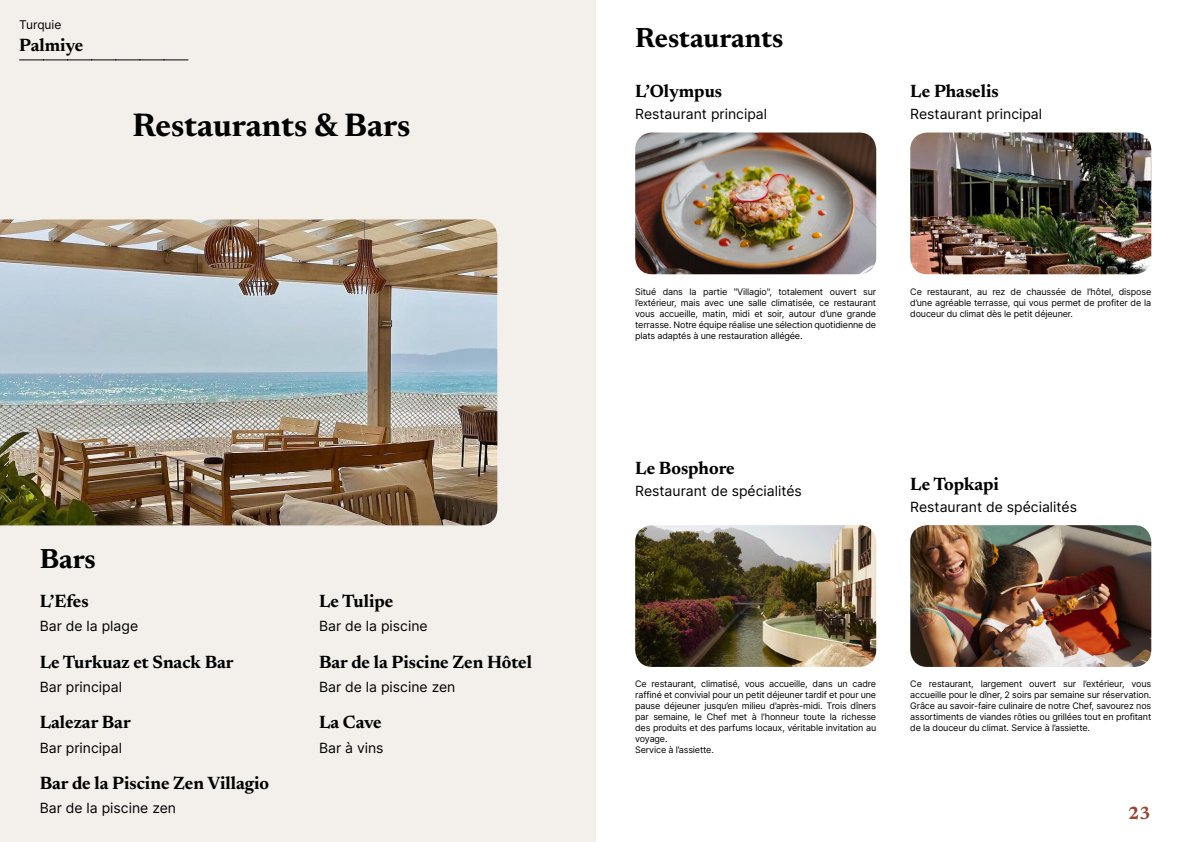
<style>
.page{position:relative;width:1191px;height:842px;background:#fff}
.page>*{position:absolute;margin:0;border:0;box-sizing:border-box;transform-origin:0 0}
.t1{font:700 33px "Newsreader 24 pt";color:#000}
.t2{font:700 28px "Newsreader 24 pt";color:#000}
.t3{font:700 18px "Newsreader 24 pt";color:#000}
.t4{font:700 18px "Newsreader 24 pt";color:#9d432c}
.t5{font:14px "Inter";color:#000}
.t6{font:12px "Inter";color:#000}
.t7{font:9px/11px "Inter";letter-spacing:-.015em;color:#000;text-align:justify}
</style>
<div class="page">
<div style="left:0;top:0;width:595px;height:842px;background:#f3f0ec"></div>
<img style="left:0;top:219px;width:497px;height:306px">
<img style="left:635px;top:133px;width:241px;height:141px">
<img style="left:635px;top:525px;width:241px;height:142px">
<img style="left:910px;top:525px;width:241px;height:142px">
<img style="left:910px;top:133px;width:241px;height:141px">
<svg style="left:20px;top:60px;width:168px;height:1px"></svg>
<h3 class="t6" style="left:19px;top:15px;width:44px">Turquie</h3>
<h3 class="t3" style="left:19px;top:32px;width:66px">Palmiye</h3>
<h1 class="t1" style="left:133px;top:101px;width:279px">Restaurants &amp; Bars</h1>
<h2 class="t2" style="left:40px;top:539px;width:58px">Bars</h2>
<h3 class="t3" style="left:40px;top:588px;width:50px">L’Efes</h3>
<h3 class="t5" style="left:40px;top:616px;width:100px">Bar de la plage</h3>
<h3 class="t3" style="left:40px;top:649px;width:195px">Le Turkuaz et Snack Bar</h3>
<h3 class="t5" style="left:40px;top:677px;width:84px">Bar principal</h3>
<h3 class="t3" style="left:40px;top:709px;width:93px">Lalezar Bar</h3>
<h3 class="t5" style="left:40px;top:737px;width:84px">Bar principal</h3>
<h3 class="t3" style="left:40px;top:770px;width:231px">Bar de la Piscine Zen Villagio</h3>
<h3 class="t5" style="left:40px;top:798px;width:138px">Bar de la piscine zen</h3>
<h3 class="t3" style="left:319px;top:588px;width:76px">Le Tulipe</h3>
<h3 class="t5" style="left:319px;top:616px;width:110px">Bar de la piscine</h3>
<h3 class="t3" style="left:319px;top:649px;width:214px">Bar de la Piscine Zen Hôtel</h3>
<h3 class="t5" style="left:319px;top:677px;width:138px">Bar de la piscine zen</h3>
<h3 class="t3" style="left:319px;top:709px;width:64px">La Cave</h3>
<h3 class="t5" style="left:319px;top:737px;width:66px">Bar à vins</h3>
<h2 class="t2" style="left:635px;top:18px;width:150px">Restaurants</h2>
<h3 class="t3" style="left:635px;top:78px;width:88px">L’Olympus</h3>
<h3 class="t5" style="left:635px;top:104px;width:133px">Restaurant principal</h3>
<h3 class="t3" style="left:910px;top:78px;width:90px">Le Phaselis</h3>
<h3 class="t5" style="left:910px;top:104px;width:133px">Restaurant principal</h3>
<p class="t7" style="left:635px;top:286px;width:242px">Situé dans la partie "Villagio", totalement ouvert sur l’extérieur, mais avec une salle climatisée, ce restaurant vous accueille, matin, midi et soir, autour d’une grande terrasse. Notre équipe réalise une sélection quotidienne de plats adaptés à une restauration allégée.</p>
<p class="t7" style="left:910px;top:286px;width:242px">Ce restaurant, au rez de chaussée de l’hôtel, dispose d’une agréable terrasse, qui vous permet de profiter de la douceur du climat dès le petit déjeuner.</p>
<h3 class="t3" style="left:635px;top:455px;width:101px">Le Bosphore</h3>
<h3 class="t5" style="left:635px;top:480px;width:168px">Restaurant de spécialités</h3>
<h3 class="t3" style="left:910px;top:471px;width:90px">Le Topkapi</h3>
<h3 class="t5" style="left:910px;top:496px;width:168px">Restaurant de spécialités</h3>
<p class="t7" style="left:635px;top:678px;width:242px;text-align:left">Ce restaurant, climatisé, vous accueille, dans un cadre raffiné et convivial pour un petit déjeuner tardif et pour une pause déjeuner jusqu’en milieu d’après-midi. Trois dîners par semaine, le Chef met à l’honneur toute la richesse des produits et des parfums locaux, véritable invitation au voyage.<br>Service à l’assiette.</p>
<p class="t7" style="left:910px;top:678px;width:242px">Ce restaurant, largement ouvert sur l’extérieur, vous accueille pour le dîner, 2 soirs par semaine sur réservation.<br>Grâce au savoir-faire culinaire de notre Chef, savourez nos assortiments de viandes rôties ou grillées tout en profitant de la douceur du climat. Service à l’assiette.</p>
<h3 class="t4" style="left:1128px;top:800px;width:24px">23</h3>
</div>
